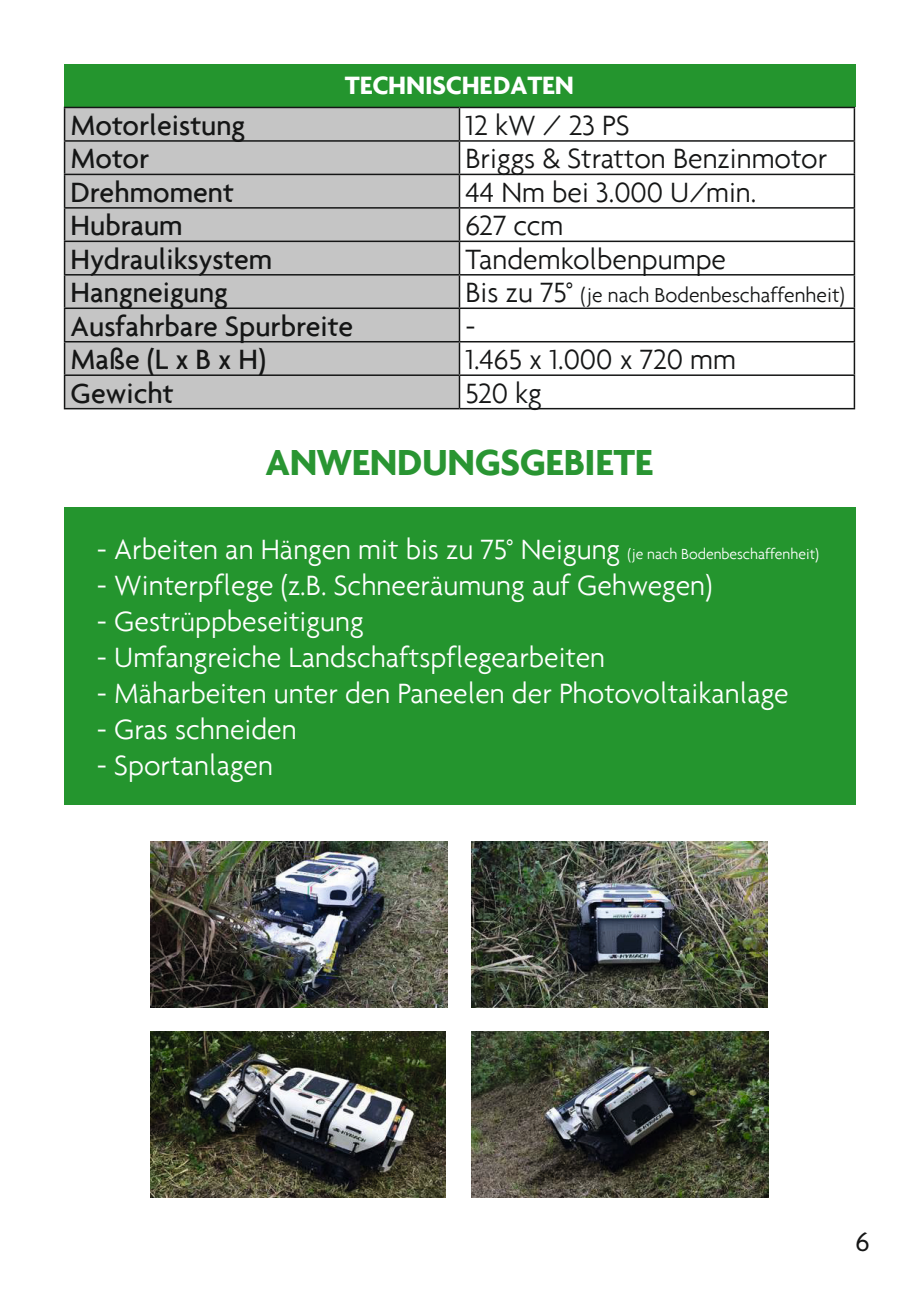
<style>
.page{position:relative;width:919px;height:1289px;background:#fff}
.page>*{position:absolute;margin:0;border:0;box-sizing:border-box;transform-origin:0 0}
.t1{font:700 39px "Agenda";letter-spacing:-.01em;color:#299532}
.t2{font:300 30px "Agenda";color:#fff}
.t3{font:500 30px "Agenda";color:#151616}
.t4{font:300 30px "Agenda";color:#151616}
.t5{font:28.5px "Agenda";color:#151616}
.t6{font:700 27px "Agenda";letter-spacing:-.005em;color:#fff}
.t7{font:300 21.75px "Agenda";color:#151616}
.s1{font-size:30px}
.s2{font-size:15.75px}
</style>
<div class="page">
<img style="left:472px;top:1031px;width:296px;height:166px">
<img style="left:472px;top:841px;width:295px;height:166px">
<div style="left:64px;top:508px;width:791px;height:297px;background:#24952e"></div>
<img style="left:150px;top:841px;width:297px;height:166px">
<img style="left:150px;top:1031px;width:296px;height:166px">
<div style="left:64px;top:64px;width:791px;height:43px;background:#24952e"></div>
<div style="left:65px;top:108px;width:393px;height:300px;background:#c5c5c5"></div>
<hr style="left:64px;top:107px;width:395px;height:1px;background:#151616">
<hr style="left:64px;top:108px;width:1px;height:32px;background:#151616">
<hr style="left:459px;top:107px;width:396px;height:1px;background:#151616">
<hr style="left:458px;top:108px;width:2px;height:32px;background:#151616">
<hr style="left:853px;top:108px;width:2px;height:32px;background:#151616">
<hr style="left:64px;top:140px;width:395px;height:2px;background:#151616">
<hr style="left:64px;top:142px;width:1px;height:32px;background:#151616">
<hr style="left:459px;top:140px;width:396px;height:2px;background:#151616">
<hr style="left:458px;top:142px;width:2px;height:32px;background:#151616">
<hr style="left:853px;top:142px;width:2px;height:32px;background:#151616">
<hr style="left:64px;top:174px;width:395px;height:1px;background:#151616">
<hr style="left:64px;top:175px;width:1px;height:32px;background:#151616">
<hr style="left:459px;top:174px;width:396px;height:1px;background:#151616">
<hr style="left:458px;top:175px;width:2px;height:32px;background:#151616">
<hr style="left:853px;top:175px;width:2px;height:32px;background:#151616">
<hr style="left:64px;top:207px;width:395px;height:2px;background:#151616">
<hr style="left:64px;top:209px;width:1px;height:31px;background:#151616">
<hr style="left:459px;top:207px;width:396px;height:2px;background:#151616">
<hr style="left:458px;top:209px;width:2px;height:31px;background:#151616">
<hr style="left:853px;top:209px;width:2px;height:31px;background:#151616">
<hr style="left:64px;top:240px;width:395px;height:2px;background:#151616">
<hr style="left:64px;top:242px;width:1px;height:32px;background:#151616">
<hr style="left:459px;top:240px;width:396px;height:2px;background:#151616">
<hr style="left:458px;top:242px;width:2px;height:32px;background:#151616">
<hr style="left:853px;top:242px;width:2px;height:32px;background:#151616">
<hr style="left:64px;top:274px;width:395px;height:1px;background:#151616">
<hr style="left:64px;top:275px;width:1px;height:32px;background:#151616">
<hr style="left:459px;top:274px;width:396px;height:1px;background:#151616">
<hr style="left:458px;top:275px;width:2px;height:32px;background:#151616">
<hr style="left:853px;top:275px;width:2px;height:32px;background:#151616">
<hr style="left:64px;top:307px;width:395px;height:2px;background:#151616">
<hr style="left:64px;top:309px;width:1px;height:32px;background:#151616">
<hr style="left:459px;top:307px;width:396px;height:2px;background:#151616">
<hr style="left:458px;top:309px;width:2px;height:32px;background:#151616">
<hr style="left:853px;top:309px;width:2px;height:32px;background:#151616">
<hr style="left:64px;top:341px;width:395px;height:1px;background:#151616">
<hr style="left:64px;top:342px;width:1px;height:32px;background:#151616">
<hr style="left:459px;top:341px;width:396px;height:1px;background:#151616">
<hr style="left:458px;top:342px;width:2px;height:32px;background:#151616">
<hr style="left:853px;top:342px;width:2px;height:32px;background:#151616">
<hr style="left:64px;top:374px;width:395px;height:2px;background:#151616">
<hr style="left:64px;top:376px;width:1px;height:32px;background:#151616">
<hr style="left:459px;top:374px;width:396px;height:2px;background:#151616">
<hr style="left:458px;top:376px;width:2px;height:32px;background:#151616">
<hr style="left:853px;top:376px;width:2px;height:32px;background:#151616">
<hr style="left:64px;top:408px;width:395px;height:1px;background:#151616">
<hr style="left:459px;top:408px;width:396px;height:1px;background:#151616">
<p class="t6" style="left:345px;top:69px;width:231px">TECHNISCHE DATEN</p>
<p class="t3" style="left:71px;top:107px;width:176px">Motorleistung</p>
<p class="t4" style="left:465px;top:108px;width:165px">12 kW / 23 PS</p>
<p class="t3" style="left:71px;top:140px;width:80px">Motor</p>
<p class="t4" style="left:465px;top:141px;width:363px">Briggs &amp; Stratton Benzinmotor</p>
<p class="t3" style="left:71px;top:174px;width:165px">Drehmoment</p>
<p class="t4" style="left:465px;top:175px;width:292px">44 Nm bei 3.000 U/min.</p>
<p class="t3" style="left:71px;top:207px;width:114px">Hubraum</p>
<p class="t4" style="left:465px;top:208px;width:99px">627 ccm</p>
<p class="t3" style="left:71px;top:241px;width:203px">Hydrauliksystem</p>
<p class="t4" style="left:465px;top:241px;width:262px">Tandemkolbenpumpe</p>
<p class="t3" style="left:71px;top:274px;width:159px">Hangneigung</p>
<p class="t7" style="left:465px;top:282px;width:381px"><span class="s1">Bis zu 75°</span> (je nach Bodenbeschaffenheit)</p>
<p class="t3" style="left:71px;top:308px;width:284px">Ausfahrbare Spurbreite</p>
<p class="t4" style="left:465px;top:308px;width:12px">-</p>
<p class="t3" style="left:71px;top:341px;width:197px">Maße (L x B x H)</p>
<p class="t4" style="left:465px;top:342px;width:272px">1.465 x 1.000 x 720 mm</p>
<p class="t3" style="left:71px;top:375px;width:105px">Gewicht</p>
<p class="t4" style="left:465px;top:375px;width:78px">520 kg</p>
<p class="t1" style="left:265px;top:438px;width:389px">ANWENDUNGSGEBIETE</p>
<p class="t2" style="left:97px;top:532px;width:723px">- Arbeiten an Hängen mit bis zu 75° Neigung <span class="s2">(je nach Bodenbeschaffenheit)</span></p>
<p class="t2" style="left:97px;top:568px;width:617px">- Winterpflege (z.B. Schneeräumung auf Gehwegen)</p>
<p class="t2" style="left:97px;top:604px;width:268px">- Gestrüppbeseitigung</p>
<p class="t2" style="left:97px;top:640px;width:509px">- Umfangreiche Landschaftspflegearbeiten</p>
<p class="t2" style="left:97px;top:676px;width:693px">- Mäharbeiten unter den Paneelen der Photovoltaikanlage</p>
<p class="t2" style="left:97px;top:712px;width:201px">- Gras schneiden</p>
<p class="t2" style="left:97px;top:748px;width:177px">- Sportanlagen</p>
<p class="t5" style="left:855px;top:1226px;width:16px">6</p>
</div>
